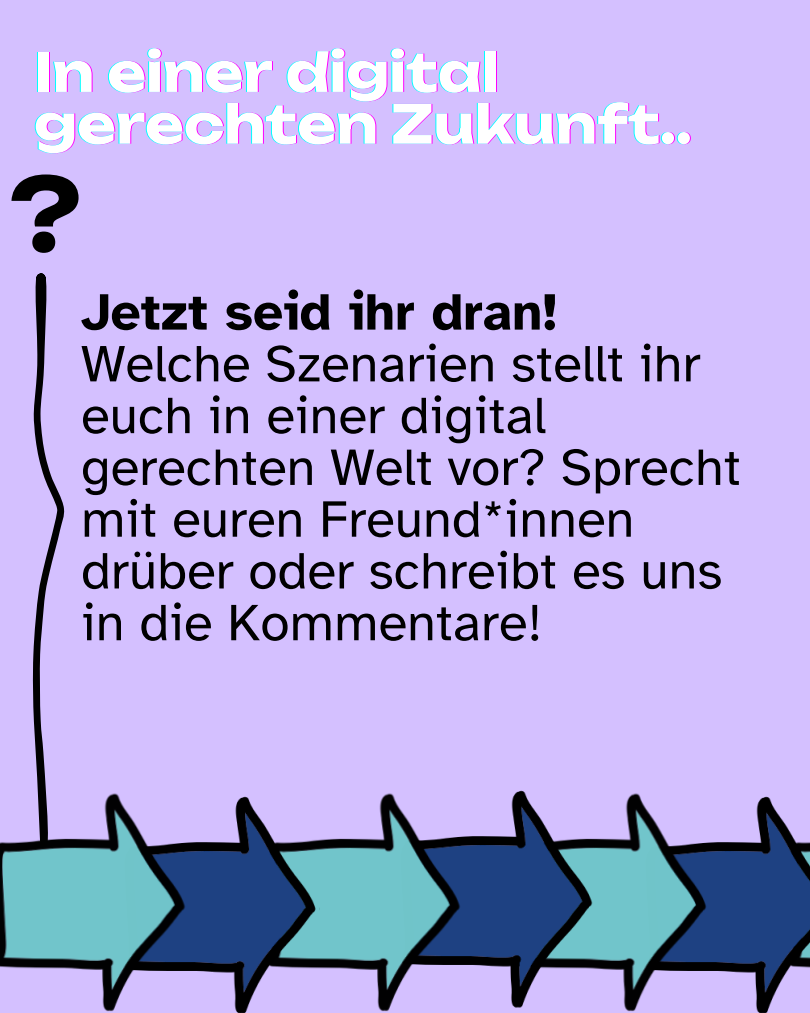
<style>
.page{position:relative;width:810px;height:1013px;background:#fff}
.page>*{position:absolute;margin:0;border:0;box-sizing:border-box;transform-origin:0 0}
.t1{font:700 100.9px "Unbounded";color:#000}
.t2{font:52.9px/51.8px "Atkinson Hyperlegible";color:#000}
.t3{font:700 52.9px/51.8px "Unbounded";color:#0ff}
.t4{font:700 52.9px "Atkinson Hyperlegible";color:#000}
</style>
<div class="page">
<div style="left:0;top:0;width:810px;height:1012px;background:#d4c0ff"></div>
<img style="left:707px;top:796px;width:103px;height:216px">
<img style="left:596px;top:793px;width:111px;height:219px">
<img style="left:461px;top:790px;width:135px;height:218px">
<img style="left:319px;top:793px;width:142px;height:219px">
<img style="left:186px;top:796px;width:133px;height:216px">
<img style="left:0;top:793px;width:186px;height:219px">
<svg style="left:33px;top:273px;width:31px;height:573px"></svg>
<p class="t3" style="left:33px;top:46px;width:659px">In einer digital gerechten Zukunft..</p>
<p class="t1" style="left:10px;top:151px;width:73px">?</p>
<p class="t4" style="left:81px;top:279px;width:478px">Jetzt seid ihr dran!</p>
<p class="t2" style="left:81px;top:338px;width:661px">Welche Szenarien stellt ihr euch in einer digital gerechten Welt vor? Sprecht mit euren Freund*innen drüber oder schreibt es uns in die Kommentare!</p>
</div>
